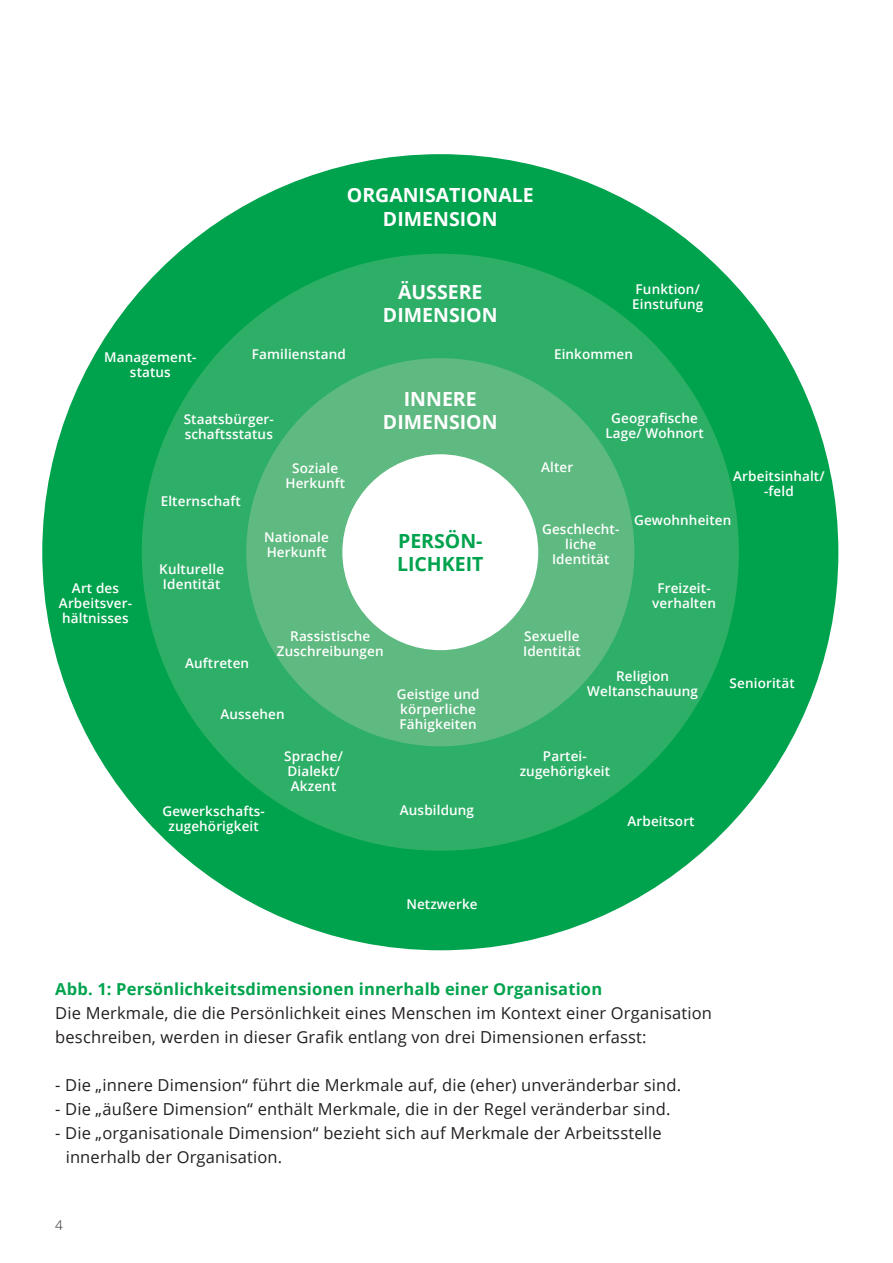
<style>
.page{position:relative;width:893px;height:1263px;background:#fff}
.page>*{position:absolute;margin:0;border:0;box-sizing:border-box;transform-origin:0 0}
.t1{font:700 19.5px/23.4px "Open Sans";color:#fff;text-align:center}
.t2{font:700 19.5px/23.4px "Open Sans";color:#00a34d;text-align:right}
.t3{font:16.5px/24px "Open Sans";letter-spacing:.01em;color:#231f20}
.t4{font:700 16.5px "Open Sans";letter-spacing:.01em;color:#00a34d}
.t5{font:600 13.5px/15px "Open Sans";letter-spacing:.01em;color:#fff;text-align:center}
.t6{font:300 13.5px "Open Sans";color:#231f20}
</style>
<div class="page">
<div style="left:42px;top:154px;width:796px;height:796px;background:#00a34d;border-radius:50%"></div>
<div style="left:142px;top:254px;width:597px;height:597px;background:#2eaf68;border-radius:50%"></div>
<div style="left:246px;top:358px;width:388px;height:388px;background:#5eba80;border-radius:50%"></div>
<div style="left:342px;top:454px;width:196px;height:196px;background:#fff;border-radius:50%"></div>
<h1 class="t1" style="left:347px;top:183px;width:188px">Organisationale<br>Di mension</h1>
<p class="t5" style="left:104px;top:349px;width:94px">Management&shy;status</p>
<p class="t5" style="left:252px;top:347px;width:95px">Familienstand</p>
<p class="t5" style="left:184px;top:411px;width:92px;text-align:left">Staatsbürger&shy;schaftsstatus</p>
<h1 class="t1" style="left:383px;top:279px;width:116px">ÄuSSere<br>Di mension</h1>
<h1 class="t1" style="left:383px;top:387px;width:116px;text-align:left;text-indent:21px">INNERE<br>Di mension</h1>
<p class="t5" style="left:632px;top:281px;width:73px;text-align:left">Funktion/<br>Einstufung</p>
<p class="t5" style="left:554px;top:347px;width:81px">Einkommen</p>
<p class="t5" style="left:605px;top:410px;width:100px">Geografische<br>Lage/ Wohnort</p>
<p class="t5" style="left:59px;top:580px;width:75px">Art des<br>Arbeitsver&shy;hältnisses</p>
<p class="t5" style="left:161px;top:493px;width:82px">Elternschaft</p>
<p class="t5" style="left:159px;top:561px;width:66px;text-align:left">Kulturelle<br>I dentität</p>
<p class="t5" style="left:541px;top:460px;width:34px">Alter</p>
<p class="t5" style="left:285px;top:460px;width:61px">Soziale<br>Herkunft</p>
<p class="t5" style="left:733px;top:468px;width:93px">Arbeitsinhalt/ -feld</p>
<p class="t5" style="left:264px;top:530px;width:66px;text-align:left">Nationale<br>Herkunft</p>
<h1 class="t2" style="left:397px;top:529px;width:87px">ÖN-<br>LICHKEIT</h1>
<h1 class="t2" style="left:398px;top:529px;width:13px">PERS</h1>
<p class="t5" style="left:542px;top:522px;width:79px">Geschlecht&shy;liche<br>I dentität</p>
<p class="t5" style="left:634px;top:512px;width:99px">Gewohnheiten</p>
<p class="t5" style="left:652px;top:580px;width:65px">Freizeit&shy;verhalten</p>
<p class="t5" style="left:185px;top:655px;width:66px">Auftreten</p>
<p class="t5" style="left:277px;top:629px;width:108px">Rassistische<br>Zuschreibungen</p>
<p class="t5" style="left:220px;top:706px;width:66px">Aussehen</p>
<p class="t5" style="left:162px;top:803px;width:104px">Gewerkschafts&shy;zugehörigkeit</p>
<p class="t5" style="left:284px;top:748px;width:60px;text-align:left">Sprache/<br>Dialekt/<br>Akzent</p>
<p class="t5" style="left:397px;top:686px;width:84px;text-align:left">Geistige und körperliche<br>Fähigkeiten</p>
<p class="t5" style="left:400px;top:802px;width:76px">Ausbildung</p>
<p class="t5" style="left:406px;top:896px;width:73px">N etzwerke</p>
<p class="t5" style="left:523px;top:629px;width:59px;text-align:left">Sexuelle<br>I dentität</p>
<p class="t5" style="left:587px;top:668px;width:112px">Religion<br>Weltanschauung</p>
<p class="t5" style="left:520px;top:748px;width:92px">Partei&shy;zugehörigkeit</p>
<p class="t5" style="left:627px;top:814px;width:69px">Arbeitsort</p>
<p class="t5" style="left:730px;top:676px;width:67px">Seniorität</p>
<p class="t4" style="left:55px;top:977px;width:548px">Abb. 1: Persönlichkeitsdimensionen innerhalb einer Organisation</p>
<p class="t3" style="left:55px;top:1001px;width:658px">Die Merkmale, die die Persönlichkeit eines Menschen im Kontext einer Organisation beschreiben, werden in dieser Grafik entlang von drei Dimensionen erfasst:</p>
<p class="t3" style="left:55px;top:1073px;width:627px">- Die „innere Dimension“ führt die Merkmale auf, die (eher) unveränderbar sind.</p>
<p class="t3" style="left:55px;top:1097px;width:617px">- Die „äußere Dimension“ enthält Merkmale, die in der Regel veränderbar sind.</p>
<p class="t3" style="left:66px;top:1121px;width:598px;text-indent:-10px">- Die „organisationale Dimension“ bezieht sich auf Merkmale der Arbeitsstelle innerhalb der Organisation.</p>
<p class="t6" style="left:55px;top:1216px;width:9px">4</p>
</div>
